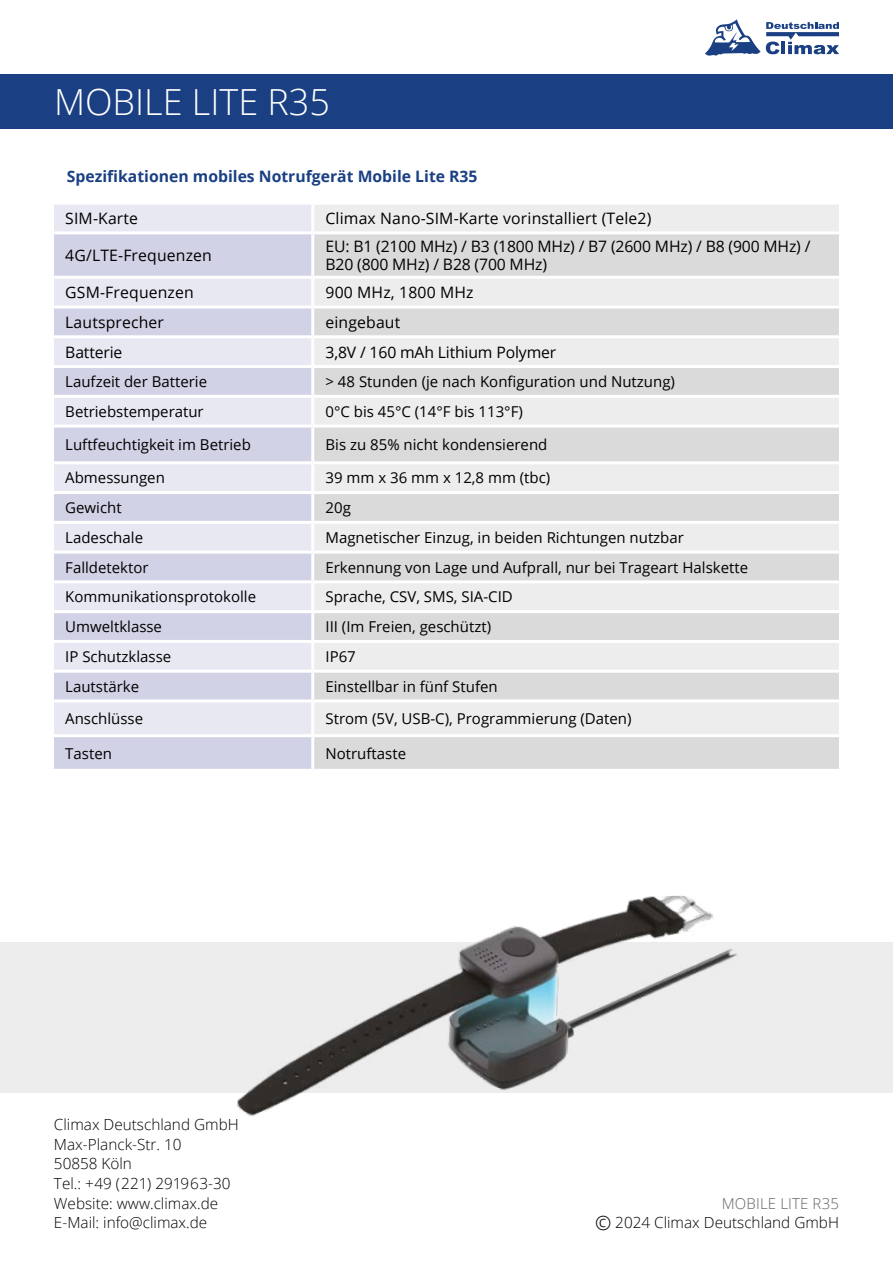
<style>
.page{position:relative;width:893px;height:1263px;background:#fff}
.page>*{position:absolute;margin:0;border:0;box-sizing:border-box;transform-origin:0 0}
.t1{font:300 36px "Open Sans";color:#fff}
.t2{font:15.75px "Open Sans";letter-spacing:.01em;color:#000}
.t3{font:15.75px/18.9px "Open Sans";letter-spacing:-.01em;color:#000}
.t4{font:700 15.75px "Open Sans";color:#1a4083}
.t5{font:300 15.3px/19.5px "Open Sans";color:#000}
.t6{font:15px "Open Sans";color:#000}
.t7{font:300 15px "Open Sans";letter-spacing:.01em;color:#646363}
.s1{font-size:19.5px}
</style>
<div class="page">
<div style="left:0;top:75px;width:893px;height:54px;background:#1a4083"></div>
<svg style="left:766px;top:22px;width:73px;height:32px"></svg>
<svg style="left:705px;top:19px;width:55px;height:37px"></svg>
<div style="left:0;top:942px;width:893px;height:150px;background:#ededed"></div>
<div style="left:54px;top:205px;width:257px;height:100px;background:#e8e8f3"></div>
<div style="left:314px;top:205px;width:525px;height:26px;background:#ededed"></div>
<div style="left:53px;top:233px;width:260px;height:44px;background:#d2d2e6"></div>
<svg style="left:314px;top:234px;width:525px;height:535px;background:#e3e3e3"></svg>
<svg style="left:54px;top:308px;width:257px;height:461px;background:#dcdcec"></svg>
<hr style="left:51px;top:231px;width:262px;height:3px;background:#fff">
<hr style="left:51px;top:234px;width:3px;height:42px;background:#fff">
<hr style="left:311px;top:234px;width:3px;height:42px;background:#fff">
<hr style="left:51px;top:276px;width:262px;height:3px;background:#fff">
<hr style="left:313px;top:276px;width:529px;height:3px;background:#fff">
<hr style="left:313px;top:305px;width:529px;height:3px;background:#fff">
<hr style="left:51px;top:335px;width:262px;height:3px;background:#fff">
<hr style="left:313px;top:335px;width:529px;height:3px;background:#fff">
<hr style="left:51px;top:365px;width:262px;height:3px;background:#fff">
<hr style="left:313px;top:365px;width:529px;height:3px;background:#fff">
<hr style="left:51px;top:395px;width:262px;height:3px;background:#fff">
<hr style="left:313px;top:395px;width:529px;height:3px;background:#fff">
<hr style="left:51px;top:425px;width:262px;height:3px;background:#fff">
<hr style="left:313px;top:425px;width:529px;height:3px;background:#fff">
<hr style="left:51px;top:461px;width:262px;height:3px;background:#fff">
<hr style="left:313px;top:461px;width:529px;height:3px;background:#fff">
<hr style="left:51px;top:491px;width:262px;height:3px;background:#fff">
<hr style="left:313px;top:491px;width:529px;height:3px;background:#fff">
<hr style="left:51px;top:521px;width:262px;height:3px;background:#fff">
<hr style="left:313px;top:521px;width:529px;height:3px;background:#fff">
<hr style="left:51px;top:551px;width:262px;height:3px;background:#fff">
<hr style="left:313px;top:551px;width:529px;height:3px;background:#fff">
<hr style="left:51px;top:580px;width:262px;height:3px;background:#fff">
<hr style="left:313px;top:580px;width:529px;height:3px;background:#fff">
<hr style="left:51px;top:610px;width:262px;height:3px;background:#fff">
<hr style="left:313px;top:610px;width:529px;height:3px;background:#fff">
<hr style="left:51px;top:640px;width:262px;height:3px;background:#fff">
<hr style="left:313px;top:640px;width:529px;height:3px;background:#fff">
<hr style="left:51px;top:670px;width:262px;height:3px;background:#fff">
<hr style="left:313px;top:670px;width:529px;height:3px;background:#fff">
<hr style="left:51px;top:699px;width:262px;height:3px;background:#fff">
<hr style="left:313px;top:699px;width:529px;height:3px;background:#fff">
<hr style="left:51px;top:734px;width:262px;height:3px;background:#fff">
<hr style="left:313px;top:734px;width:529px;height:3px;background:#fff">
<img style="left:237px;top:896px;width:518px;height:220px">
<h1 class="t1" style="left:54px;top:77px;width:278px">MOBILE LITE R35</h1>
<p class="t4" style="left:67px;top:165px;width:412px">Spezifikationen mobiles Notrufgerät Mobile Lite R35</p>
<p class="t2" style="left:65px;top:207px;width:74px">SIM-Karte</p>
<p class="t2" style="left:325px;top:207px;width:327px">Climax Nano-SIM-Karte vorinstalliert (Tele2)</p>
<p class="t2" style="left:65px;top:244px;width:148px">4G/LTE-Frequenzen</p>
<p class="t3" style="left:325px;top:236px;width:486px">EU: B1 (2100 MHz) / B3 (1800 MHz) / B7 (2600 MHz) / B8 (900 MHz) /<br>B20 (800 MHz) / B28 (700 MHz)</p>
<p class="t2" style="left:65px;top:282px;width:130px">GSM-Frequenzen</p>
<p class="t2" style="left:325px;top:282px;width:150px">900 MHz, 1800 MHz</p>
<p class="t2" style="left:65px;top:311px;width:100px">Lautsprecher</p>
<p class="t2" style="left:325px;top:311px;width:76px">eingebaut</p>
<p class="t3" style="left:65px;top:342px;width:59px">Batterie</p>
<p class="t3" style="left:325px;top:342px;width:232px">3,8V / 160 mAh Lithium Polymer</p>
<p class="t6" style="left:65px;top:371px;width:143px">Laufzeit der Batterie</p>
<p class="t6" style="left:325px;top:371px;width:351px">&gt; 48 Stunden (je nach Konfiguration und Nutzung)</p>
<p class="t6" style="left:65px;top:401px;width:140px">Betriebstemperatur</p>
<p class="t6" style="left:325px;top:401px;width:199px">0°C bis 45°C (14°F bis 113°F)</p>
<p class="t6" style="left:65px;top:434px;width:187px">Luftfeuchtigkeit im Betrieb</p>
<p class="t6" style="left:325px;top:434px;width:223px">Bis zu 85% nicht kondensierend</p>
<p class="t6" style="left:65px;top:468px;width:101px">Abmessungen</p>
<p class="t6" style="left:325px;top:468px;width:226px">39 mm x 36 mm x 12,8 mm (tbc)</p>
<p class="t6" style="left:65px;top:497px;width:58px">Gewicht</p>
<p class="t6" style="left:325px;top:497px;width:27px">20g</p>
<p class="t6" style="left:65px;top:527px;width:79px">Ladeschale</p>
<p class="t6" style="left:325px;top:527px;width:360px">Magnetischer Einzug, in beiden Richtungen nutzbar</p>
<p class="t6" style="left:65px;top:557px;width:85px">Falldetektor</p>
<p class="t6" style="left:325px;top:557px;width:424px">Erkennung von Lage und Aufprall, nur bei Trageart Halskette</p>
<p class="t6" style="left:65px;top:587px;width:192px">Kommunikationsprotokolle</p>
<p class="t6" style="left:325px;top:587px;width:189px">Sprache, CSV, SMS, SIA-CID</p>
<p class="t6" style="left:65px;top:616px;width:98px">Umweltklasse</p>
<p class="t6" style="left:325px;top:616px;width:167px">III (Im Freien, geschützt)</p>
<p class="t6" style="left:65px;top:646px;width:107px">IP Schutzklasse</p>
<p class="t6" style="left:325px;top:646px;width:32px">IP67</p>
<p class="t6" style="left:65px;top:676px;width:75px">Lautstärke</p>
<p class="t6" style="left:325px;top:676px;width:174px">Einstellbar in fünf Stufen</p>
<p class="t6" style="left:65px;top:708px;width:79px">Anschlüsse</p>
<p class="t6" style="left:325px;top:708px;width:308px">Strom (5V, USB-C), Programmierung (Daten)</p>
<p class="t6" style="left:65px;top:743px;width:48px">Tasten</p>
<p class="t6" style="left:325px;top:743px;width:82px">Notruftaste</p>
<p class="t5" style="left:54px;top:1115px;width:186px">Climax Deutschland GmbH<br>Max-Planck-Str. 10<br>50858 Köln<br>Tel.: +49 (221) 291963-30<br>Website: www.climax.de<br>E-Mail: info@climax.de</p>
<p class="t7" style="left:722px;top:1193px;width:119px">MOBILE LITE R35</p>
<p class="t5" style="left:595px;top:1212px;width:245px"><span class="s1">©</span> 2024 Climax Deutschland GmbH</p>
</div>
